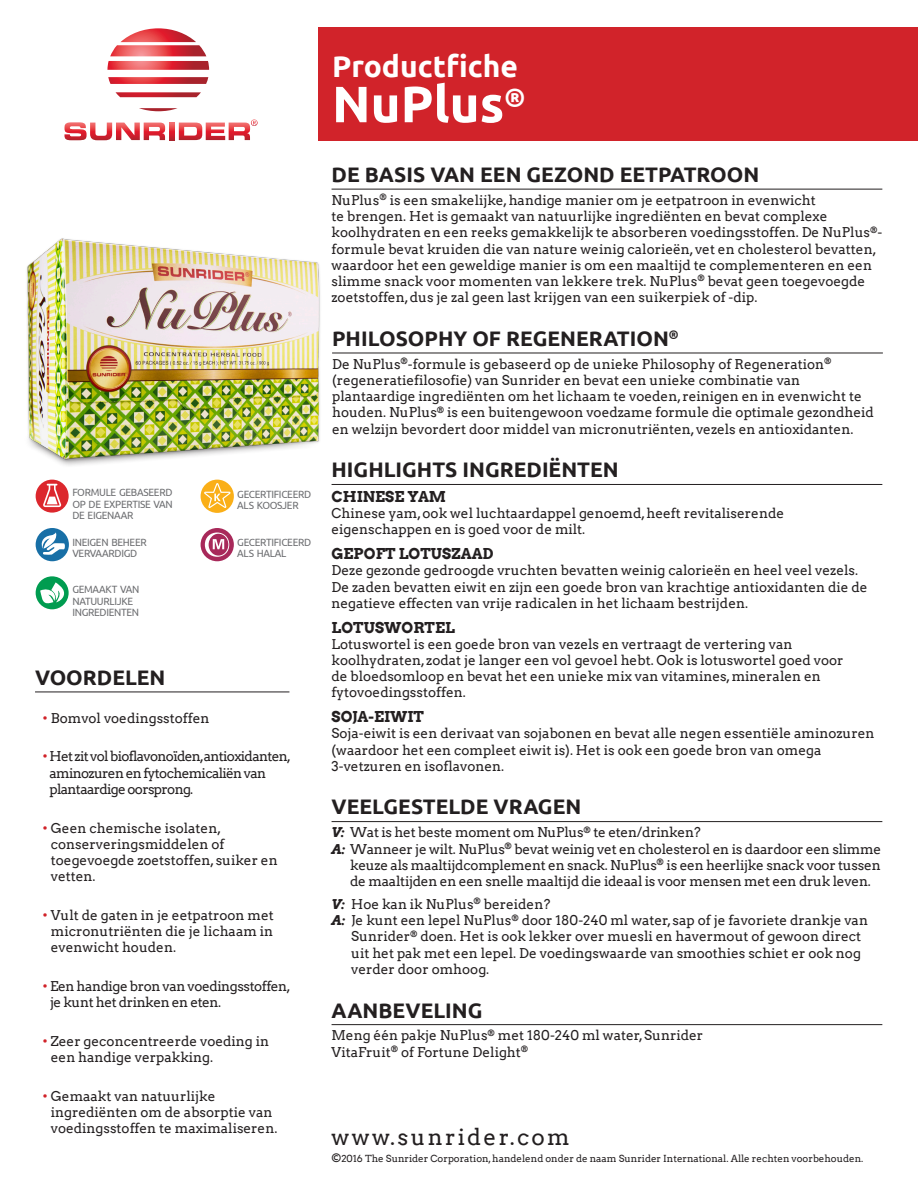
<style>
.page{position:relative;width:918px;height:1188px;background:#fff}
.page>*{position:absolute;margin:0;border:0;box-sizing:border-box;transform-origin:0 0}
.t1{font:700 51px "Ubuntu";color:#fff}
.t2{font:700 30px "Ubuntu";color:#fff}
.t3{font:22.5px "Arvo";letter-spacing:.1em;color:#231f20}
.t4{font:700 21px "Ubuntu";color:#231f20}
.t5{font:700 15px "Arvo";color:#231f20}
.t6{font:13.5px/16.2px "Arvo";color:#231f20}
.t7{font:13.5px "Arvo";letter-spacing:-.02em;color:#231f20}
.t8{font:13.5px/16.2px "Arvo";letter-spacing:-.05em;color:#231f20}
.t9{font:13.5px/16.2px "Arvo";letter-spacing:-.03em;color:#231f20}
.t10{font:10.5px/11.4px "Ubuntu";letter-spacing:-.03em;color:#6c6d70;scale:.95 1}
.t11{font:9.75px "Arvo";color:#231f20}
.s1{color:#d1232a}
.s2{font-weight:700;font-style:italic}
.s3{font-size:10.5px}
</style>
<div class="page">
<hr style="left:35px;top:692px;width:254px;height:1px;background:#231f20">
<hr style="left:332px;top:1024px;width:550px;height:1px;background:#231f20">
<hr style="left:332px;top:821px;width:550px;height:1px;background:#231f20">
<hr style="left:332px;top:484px;width:550px;height:1px;background:#231f20">
<hr style="left:332px;top:353px;width:551px;height:1px;background:#231f20">
<hr style="left:332px;top:189px;width:550px;height:1px;background:#231f20">
<div style="left:319px;top:27px;width:599px;height:113px;background:#d1232a"></div>
<svg style="left:107px;top:28px;width:102px;height:42px"></svg>
<svg style="left:108px;top:77px;width:100px;height:7px"></svg>
<svg style="left:116px;top:92px;width:85px;height:5px"></svg>
<svg style="left:139px;top:108px;width:39px;height:3px"></svg>
<svg style="left:64px;top:122px;width:101px;height:18px"></svg>
<svg style="left:169px;top:123px;width:6px;height:17px"></svg>
<svg style="left:179px;top:119px;width:79px;height:21px"></svg>
<img style="left:27px;top:238px;width:293px;height:260px">
<div style="left:36px;top:576px;width:33px;height:33px;background:#009c50;border-radius:50%"></div>
<svg style="left:40px;top:582px;width:26px;height:22px"></svg>
<div style="left:36px;top:480px;width:33px;height:33px;background:#dc272d;border-radius:50%"></div>
<svg style="left:43px;top:484px;width:18px;height:23px"></svg>
<div style="left:36px;top:528px;width:33px;height:33px;background:#186fa6;border-radius:50%"></div>
<svg style="left:40px;top:532px;width:25px;height:23px"></svg>
<div style="left:201px;top:528px;width:33px;height:33px;background:#a8295a;border-radius:50%"></div>
<svg style="left:205px;top:533px;width:24px;height:24px"></svg>
<div style="left:201px;top:480px;width:33px;height:33px;background:#faaf18;border-radius:50%"></div>
<svg style="left:204px;top:483px;width:27px;height:25px"></svg>
<p class="t10" style="left:72px;top:487px;width:107px;text-align:justify">FORMULE GEBASEERD OP DE EXPERTISE VAN DE EIGENAAR</p>
<p class="t10" style="left:72px;top:536px;width:80px">INEIGEN BEHEER<br>VERVAARDIGD</p>
<p class="t10" style="left:72px;top:584px;width:72px">GEMAAKT VAN<br>NATUURLIJKE<br>INGREDIENTEN</p>
<p class="t10" style="left:237px;top:488px;width:79px">GECERTIFICEERD<br>ALS KOOSJER</p>
<p class="t10" style="left:237px;top:536px;width:79px">GECERTIFICEERD<br>ALS HALAL</p>
<p class="t4" style="left:35px;top:665px;width:132px">VOORDELEN</p>
<p class="t6" style="left:43px;top:710px;width:168px"><span class="s1">•</span> Bomvol voedingsstoffen</p>
<p class="t8" style="left:50px;top:749px;width:243px;text-indent:-7px"><span class="s1">•</span> Het zit vol bioflavonoïden,antioxidanten, aminozuren en fytochemicaliën van plantaardige oorsprong.</p>
<p class="t6" style="left:51px;top:820px;width:228px;text-indent:-8px"><span class="s1">•</span> Geen chemische isolaten, conserveringsmiddelen of toegevoegde zoetstoffen, suiker en vetten.</p>
<p class="t6" style="left:51px;top:907px;width:225px;text-align:justify;text-indent:-8px"><span class="s1">•</span> Vult de gaten in je eetpatroon met micronutriënten die je lichaam in evenwicht houden.</p>
<p class="t9" style="left:50px;top:978px;width:242px;text-indent:-7px"><span class="s1">•</span> Een handige bron van voedingsstoffen, je kunt het drinken en eten.</p>
<p class="t6" style="left:51px;top:1033px;width:220px;text-indent:-8px"><span class="s1">•</span> Zeer geconcentreerde voeding in een handige verpakking.</p>
<p class="t6" style="left:51px;top:1088px;width:228px;text-indent:-8px"><span class="s1">•</span> Gemaakt van natuurlijke ingrediënten om de absorptie van voedingsstoffen te maximaliseren.</p>
<p class="t2" style="left:332px;top:48px;width:187px">Productfiche</p>
<p class="t1" style="left:332px;top:73px;width:195px">NuPlus<sup>®</sup></p>
<p class="t4" style="left:332px;top:162px;width:429px">DE BASIS VAN EEN GEZOND EETPATROON</p>
<p class="t6" style="left:332px;top:192px;width:552px">NuPlus<sup>®</sup> is een smakelijke, handige manier om je eetpatroon in evenwicht<br>te brengen. Het is gemaakt van natuurlijke ingrediënten en bevat complexe koolhydraten en een reeks gemakkelijk te absorberen voedingsstoffen. De NuPlus<sup>®</sup>- formule bevat kruiden die van nature weinig calorieën, vet en cholesterol bevatten, waardoor het een geweldige manier is om een maaltijd te complementeren en een slimme snack voor momenten van lekkere trek. NuPlus<sup>®</sup> bevat geen toegevoegde zoetstoffen, dus je zal geen last krijgen van een suikerpiek of -dip.</p>
<p class="t4" style="left:332px;top:326px;width:348px">PHILOSOPHY OF REGENERATION<sup>®</sup></p>
<p class="t6" style="left:332px;top:356px;width:543px">De NuPlus<sup>®</sup>-formule is gebaseerd op de unieke Philosophy of Regeneration<sup>® </sup>(regeneratiefilosofie) van Sunrider en bevat een unieke combinatie van plantaardige ingrediënten om het lichaam te voeden, reinigen en in evenwicht te houden. NuPlus<sup>®</sup> is een buitengewoon voedzame formule die optimale gezondheid en welzijn bevordert door middel van micronutriënten, vezels en antioxidanten.</p>
<p class="t4" style="left:332px;top:457px;width:289px">HIGHLIGHTS INGREDIËNTEN</p>
<p class="t5" style="left:332px;top:487px;width:116px">CHINESE YAM</p>
<p class="t6" style="left:332px;top:505px;width:454px">Chinese yam, ook wel luchtaardappel genoemd, heeft revitaliserende eigenschappen en is goed voor de milt.</p>
<p class="t5" style="left:332px;top:544px;width:163px">GEPOFT LOTUSZAAD</p>
<p class="t6" style="left:332px;top:563px;width:538px">Deze gezonde gedroogde vruchten bevatten weinig calorieën en heel veel vezels.<br>De zaden bevatten eiwit en zijn een goede bron van krachtige antioxidanten die de negatieve effecten van vrije radicalen in het lichaam bestrijden.</p>
<p class="t5" style="left:332px;top:618px;width:125px">LOTUSWORTEL</p>
<p class="t6" style="left:332px;top:636px;width:514px">Lotuswortel is een goede bron van vezels en vertraagt de vertering van koolhydraten, zodat je langer een vol gevoel hebt. Ook is lotuswortel goed voor de bloedsomloop en bevat het een unieke mix van vitamines, mineralen en fytovoedingsstoffen.</p>
<p class="t5" style="left:332px;top:707px;width:94px">SOJA-EIWIT</p>
<p class="t6" style="left:332px;top:725px;width:544px">Soja-eiwit is een derivaat van sojabonen en bevat alle negen essentiële aminozuren (waardoor het een compleet eiwit is). Het is ook een goede bron van omega<br>3-vetzuren en isoflavonen.</p>
<p class="t4" style="left:332px;top:794px;width:251px">VEELGESTELDE VRAGEN</p>
<p class="t7" style="left:332px;top:824px;width:371px"><span class="s2">V:</span> Wat is het beste moment om NuPlus<sup>®</sup> te eten/drinken?</p>
<p class="t7" style="left:332px;top:841px;width:551px"><span class="s2">A:</span> Wanneer je wilt. NuPlus<sup>®</sup> bevat weinig vet en cholesterol en is daardoor een slimme</p>
<p class="t7" style="left:350px;top:857px;width:532px">keuze als maaltijdcomplement en snack. NuPlus<sup>®</sup> is een heerlijke snack voor tussen</p>
<p class="t7" style="left:350px;top:873px;width:522px">de maaltijden en een snelle maaltijd die ideaal is voor mensen met een druk leven.</p>
<p class="t6" style="left:332px;top:896px;width:220px"><span class="s2">V:</span> Hoe kan ik NuPlus<sup>®</sup> bereiden?</p>
<p class="t6" style="left:332px;top:912px;width:538px"><span class="s2">A:</span> Je kunt een lepel NuPlus<sup>®</sup> door 180-240 ml water, sap of je favoriete drankje van</p>
<p class="t6" style="left:351px;top:928px;width:512px">Sunrider<sup>®</sup> doen. Het is ook lekker over muesli en havermout of gewoon direct</p>
<p class="t6" style="left:351px;top:945px;width:511px">uit het pak met een lepel. De voedingswaarde van smoothies schiet er ook nog</p>
<p class="t6" style="left:351px;top:961px;width:140px">verder door omhoog.</p>
<p class="t4" style="left:332px;top:997px;width:152px">AANBEVELING</p>
<p class="t6" style="left:332px;top:1028px;width:373px">Meng één pakje NuPlus<sup>®</sup> met 180-240 ml water, Sunrider<br>VitaFruit<sup>®</sup> of Fortune Delight<sup>®</sup></p>
<p class="t3" style="left:332px;top:1124px;width:240px">www.sunrider.com</p>
<p class="t11" style="left:332px;top:1153px;width:533px"><span class="s3">©</span>2016 The Sunrider Corporation, handelend onder de naam Sunrider International. Alle rechten voorbehouden.</p>
</div>
